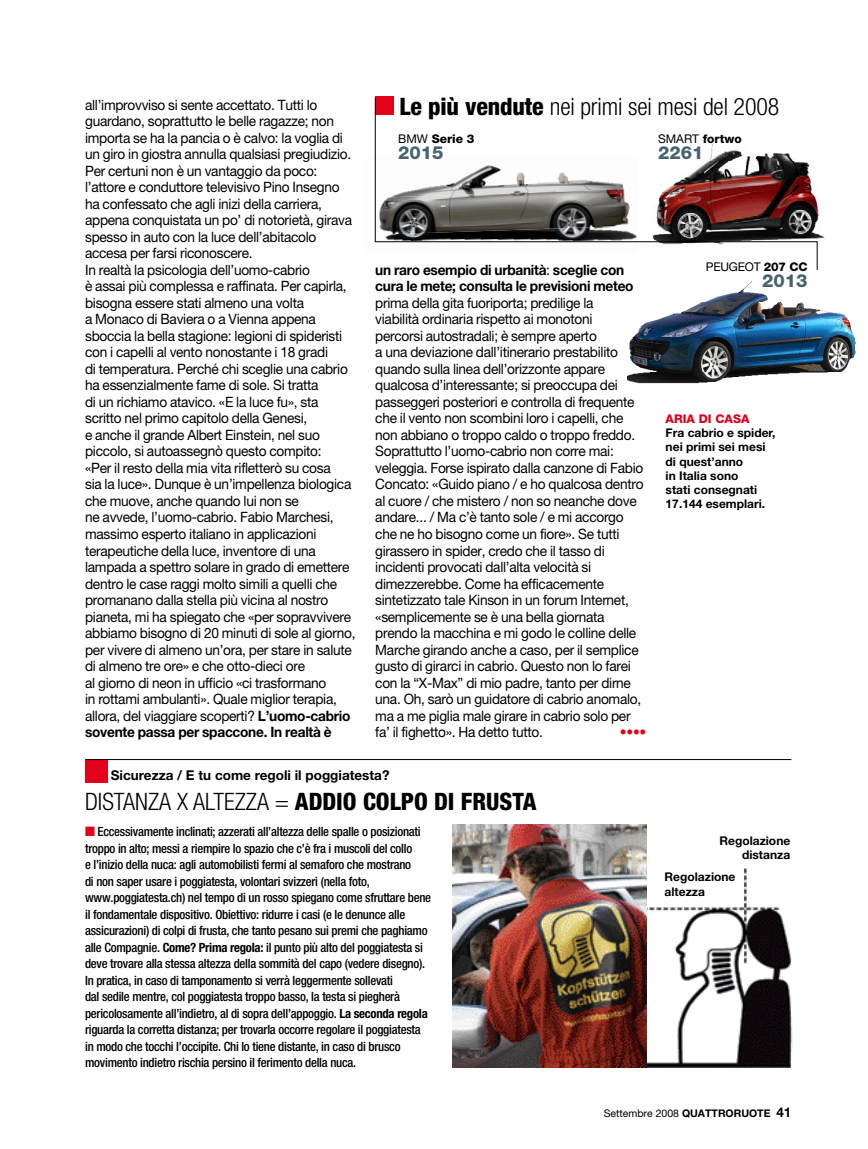
<style>
.page{position:relative;width:868px;height:1149px;background:#fff}
.page>*{position:absolute;margin:0;border:0;box-sizing:border-box;transform-origin:0 0}
.t1{font:800 condensed 24px "Helvetica Neue LT Std";color:#000}
.t2{font:300 condensed 24px "Helvetica Neue LT Std";letter-spacing:-.005em;color:#000}
.t3{font:800 18px "Helvetica Neue LT Std";color:#48636d}
.t4{font:14.25px/16.5px "Helvetica Neue LT Std";letter-spacing:-.02em;color:#000;scale:.96 1}
.t5{font:700 14.25px/16.5px "Helvetica Neue LT Std";letter-spacing:-.02em;color:#000;scale:.96 1}
.t6{font:14.25px "Helvetica Neue LT Std";color:#e2001a;scale:.96 1}
.t7{font:700 13.5px "Helvetica Neue LT Std";color:#000}
.t8{font:500 condensed 12.75px/16.5px "Helvetica Neue LT Std";letter-spacing:-.02em;color:#000}
.t9{font:700 12px/14.2px "Helvetica Neue LT Std";color:#000}
.t10{font:800 12px "Helvetica Neue LT Std";color:#000}
.t11{font:800 12px "Helvetica Neue LT Std";color:#e2001a}
.t12{font:12px "Helvetica Neue LT Std";color:#000}
.t13{font:10.5px "Helvetica Neue LT Std";color:#000}
.s1{font-weight:700}
.s2{font-weight:800}
.s3{font-weight:400}
.s4{font-weight:300}
.s5{color:#e2001a}
.s6{font-weight:700;font-size:13.5px}
</style>
<div class="page">
<img style="left:646px;top:839px;width:145px;height:228px">
<div style="left:85px;top:759px;width:23px;height:23px;background:#e2001a"></div>
<hr style="left:85px;top:759px;width:706px;height:1px;background:#000">
<img style="left:453px;top:824px;width:193px;height:243px">
<svg style="left:374px;top:97px;width:443px;height:173px"></svg>
<img style="left:627px;top:281px;width:229px;height:103px">
<p class="t4" style="left:85px;top:96px;width:283px">all’improvviso si sente accettato. Tutti lo guardano, soprattutto le belle ragazze; non importa se ha la pancia o è calvo: la voglia di un giro in giostra annulla qualsiasi pregiudizio.<br>Per certuni non è un vantaggio da poco: l’attore e conduttore televisivo Pino Insegno ha confessato che agli inizi della carriera, appena conquistata un po’ di notorietà, girava spesso in auto con la luce dell’abitacolo accesa per farsi riconoscere.<br>In realtà la psicologia dell’uomo-cabrio<br>è assai più complessa e raffinata. Per capirla, bisogna essere stati almeno una volta<br>a Monaco di Baviera o a Vienna appena sboccia la bella stagione: legioni di spideristi con i capelli al vento nonostante i 18 gradi<br>di temperatura. Perché chi sceglie una cabrio ha essenzialmente fame di sole. Si tratta<br>di un richiamo atavico. «E la luce fu», sta scritto nel primo capitolo della Genesi,<br>e anche il grande Albert Einstein, nel suo piccolo, si autoassegnò questo compito:<br>«Per il resto della mia vita rifletterò su cosa<br>sia la luce». Dunque è un’impellenza biologica che muove, anche quando lui non se<br>ne avvede, l’uomo-cabrio. Fabio Marchesi, massimo esperto italiano in applicazioni terapeutiche della luce, inventore di una lampada a spettro solare in grado di emettere dentro le case raggi molto simili a quelli che promanano dalla stella più vicina al nostro pianeta, mi ha spiegato che «per sopravvivere abbiamo bisogno di 20 minuti di sole al giorno, per vivere di almeno un’ora, per stare in salute di almeno tre ore» e che otto-dieci ore<br>al giorno di neon in ufficio «ci trasformano<br>in rottami ambulanti». Quale miglior terapia, allora, del viaggiare scoperti? <span class="s1">L’uomo-cabrio sovente passa per spaccone. In realtà è</span></p>
<h1 class="t2" style="left:399px;top:93px;width:381px"><span class="s2">Le più vendute</span> nei primi sei mesi del 2008</h1>
<p class="t10" style="left:398px;top:131px;width:78px"><span class="s3">BMW</span> Serie 3</p>
<p class="t3" style="left:398px;top:142px;width:47px">2015</p>
<p class="t12" style="left:658px;top:131px;width:17px">Smart</p>
<p class="t10" style="left:702px;top:131px;width:40px">fortwo</p>
<p class="t3" style="left:658px;top:142px;width:47px">2261</p>
<p class="t5" style="left:375px;top:261px;width:270px">un raro esempio di urbanità<span class="s3">:</span> sceglie con cura le mete; consulta le previsioni meteo</p>
<p class="t4" style="left:375px;top:294px;width:281px">prima della gita fuoriporta; predilige la<br>viabilità ordinaria rispetto ai monotoni percorsi autostradali; è sempre aperto<br>a una deviazione dall’itinerario prestabilito quando sulla linea dell’orizzonte appare qualcosa d’interessante; si preoccupa dei passeggeri posteriori e controlla di frequente che il vento non scombini loro i capelli, che non abbiano o troppo caldo o troppo freddo.<br>Soprattutto l’uomo-cabrio non corre mai: veleggia. Forse ispirato dalla canzone di Fabio Concato: «Guido piano / e ho qualcosa dentro al cuore / che mistero / non so neanche dove andare... / Ma c’è tanto sole / e mi accorgo che ne ho bisogno come un fiore». Se tutti girassero in spider, credo che il tasso di incidenti provocati dall’alta velocità si dimezzerebbe. Come ha efficacemente sintetizzato tale Kinson in un forum Internet, «semplicemente se è una bella giornata prendo la macchina e mi godo le colline delle Marche girando anche a caso, per il semplice gusto di girarci in cabrio. Questo non lo farei con la “X-Max” di mio padre, tanto per dirne una. Oh, sarò un guidatore di cabrio anomalo, ma a me piglia male girare in cabrio solo per fa’ il fighetto». Ha detto tutto.</p>
<p class="t6" style="left:620px;top:723px;width:29px">••••</p>
<p class="t12" style="left:705px;top:259px;width:17px">Peuge</p>
<p class="t10" style="left:744px;top:259px;width:55px"><span class="s3">ot</span> 207 CC</p>
<p class="t3" style="left:762px;top:270px;width:47px">2013</p>
<p class="t11" style="left:665px;top:411px;width:85px">aria di casa</p>
<p class="t9" style="left:665px;top:425px;width:111px">Fra cabrio e spider, nei primi sei mesi di quest’anno<br>in Italia sono<br>stati consegnati<br>17.144 esemplari.</p>
<p class="t7" style="left:111px;top:766px;width:280px">Sicurezza / E tu come regoli il poggiatesta?</p>
<h1 class="t1" style="left:85px;top:785px;width:453px"><span class="s4">DISTANZA X ALTEZZA =</span> ADDIO COLPO DI FRUSTA</h1>
<p class="t8" style="left:85px;top:823px;width:347px"><span class="s5">■</span> Eccessivamente inclinati; azzerati all’altezza delle spalle o posizionati troppo in alto; messi a riempire lo spazio che c’è fra i muscoli del collo<br>e l’inizio della nuca: agli automobilisti fermi al semaforo che mostrano<br>di non saper usare i poggiatesta, volontari svizzeri (nella foto, www.poggiatesta.ch) nel tempo di un rosso spiegano come sfruttare bene il fondamentale dispositivo. Obiettivo: ridurre i casi (e le denunce alle assicurazioni) di colpi di frusta, che tanto pesano sui premi che paghiamo alle Compagnie. <span class="s1">Come? Prima regola:</span> il punto più alto del poggiatesta si deve trovare alla stessa altezza della sommità del capo (vedere disegno).<br>In pratica, in caso di tamponamento si verrà leggermente sollevati<br>dal sedile mentre, col poggiatesta troppo basso, la testa si piegherà pericolosamente all’indietro, al di sopra dell’appoggio. <span class="s1">La seconda regola </span>riguarda la corretta distanza; per trovarla occorre regolare il poggiatesta in modo che tocchi l’occipite. Chi lo tiene distante, in caso di brusco movimento indietro rischia persino il ferimento della nuca.</p>
<p class="t9" style="left:719px;top:832px;width:72px;text-align:right">Regolazione distanza</p>
<p class="t9" style="left:664px;top:869px;width:72px">Regolazione altezza</p>
<p class="t13" style="left:603px;top:1106px;width:189px">Settembre 2008 <span class="s1">QUATTRORUOTE</span> <span class="s6">41</span></p>
</div>
